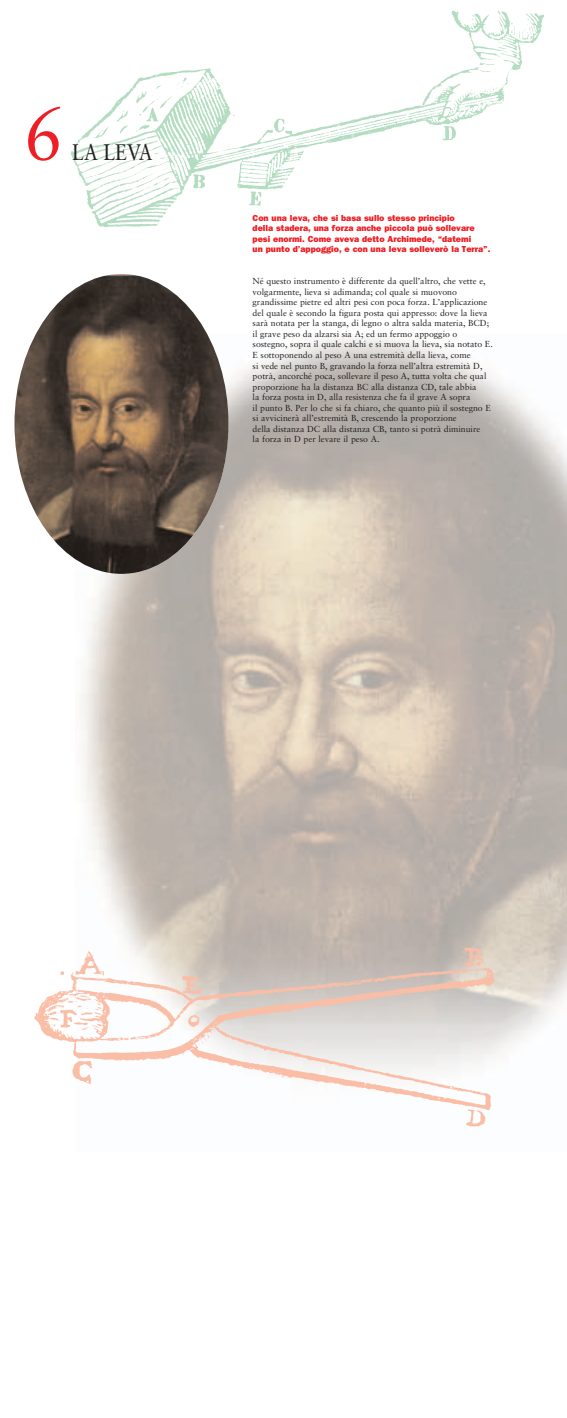
<style>
.page{position:relative;width:567px;height:1418px;background:#fff}
.page>*{position:absolute;margin:0;border:0;box-sizing:border-box;transform-origin:0 0}
.t1{font:75px "Sabon";color:#ee1e24;scale:.95 1}
.t2{font:22.5px "Sabon";color:#231f20;scale:.85 1}
.t3{font:8.75px/10.5px "Sabon";color:#231f20}
.t4{font:800 8.75px/10.5px "Franklin Gothic";color:#ee1e24}
</style>
<div class="page">
<img style="left:70px;top:10px;width:475px;height:217px">
<img style="left:34px;top:927px;width:488px;height:200px">
<img style="left:14px;top:274px;width:215px;height:300px;border-radius:50%">
<h1 class="t1" style="left:24px;top:102px;width:43px">6</h1>
<h2 class="t2" style="left:72px;top:142px;width:96px">LA LEVA</h2>
<p class="t4" style="left:253px;top:213px;width:239px">Con una leva, che si basa sullo stesso principio<br>della stadera, una forza anche piccola può sollevare pesi enormi. Come aveva detto Archimede, “datemi<br>un punto d’appoggio, e con una leva solleverò la Terra”.</p>
<p class="t3" style="left:253px;top:277px;width:242px">Né questo instrumento è differente da quell’altro, che vette e, volgarmente, lieva si adimanda; col quale si muovono grandissime pietre ed altri pesi con poca forza. L’applicazione del quale è secondo la figura posta qui appresso: dove la lieva sarà notata per la stanga, di legno o altra salda materia, BCD; il grave peso da alzarsi sia A; ed un fermo appoggio o sostegno, sopra il quale calchi e si muova la lieva, sia notato E.<br>E sottoponendo al peso A una estremità della lieva, come<br>si vede nel punto B, gravando la forza nell’altra estremità D, potrà, ancorché poca, sollevare il peso A, tutta volta che qual proporzione ha la distanza BC alla distanza CD, tale abbia<br>la forza posta in D, alla resistenza che fa il grave A sopra<br>il punto B. Per lo che si fa chiaro, che quanto più il sostegno E si avvicinerà all’estremità B, crescendo la proporzione<br>della distanza DC alla distanza CB, tanto si potrà diminuire<br>la forza in D per levare il peso A.</p>
</div>
